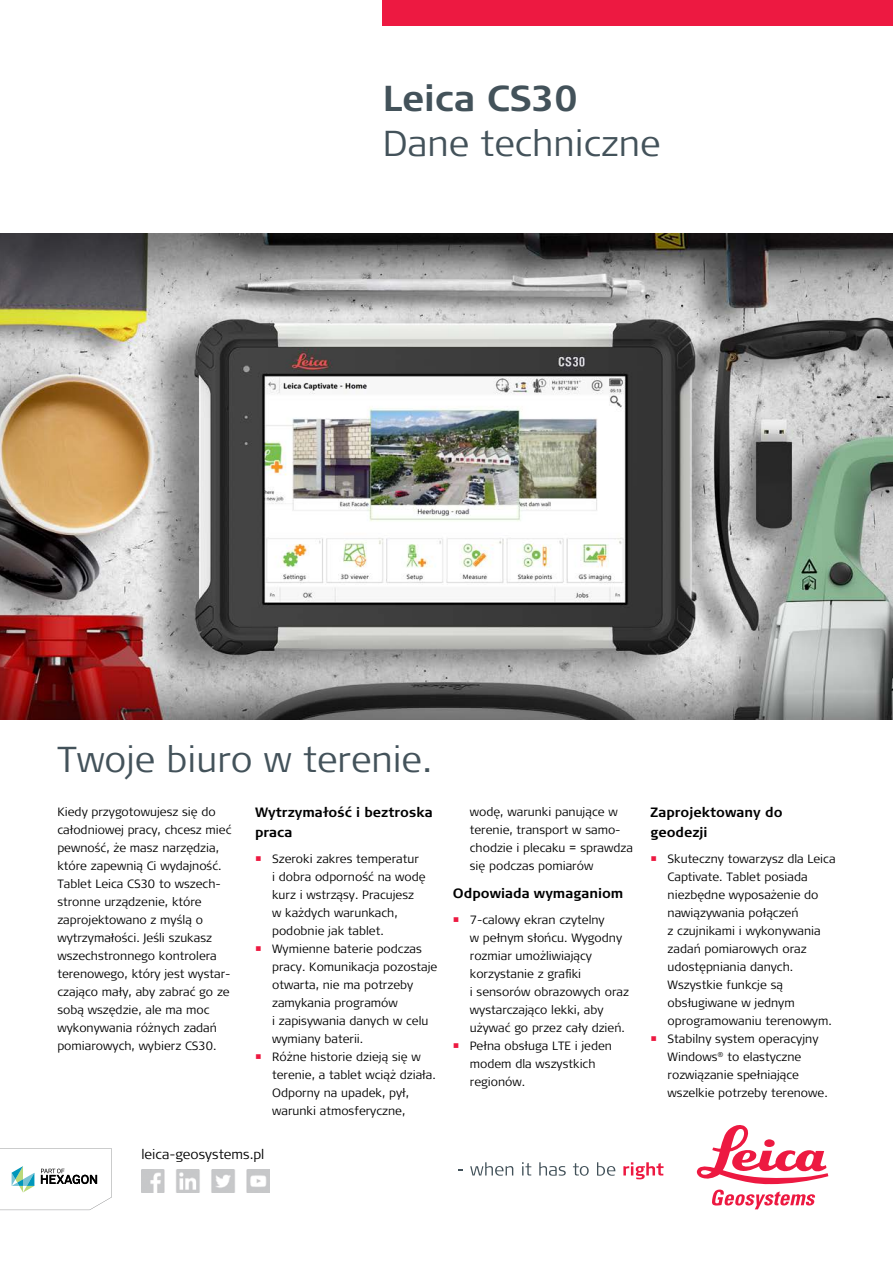
<style>
.page{position:relative;width:893px;height:1263px;background:#fff}
.page>*{position:absolute;margin:0;border:0;box-sizing:border-box;transform-origin:0 0}
.t1{font:300 36px "Signa Pro";color:#43525a}
.t2{font:700 36px "Signa Pro";color:#43525a}
.t3{font:700 13.5px/19.5px "Signa Pro";color:#000}
.t4{font:300 13.5px "Signa Pro";color:#000}
.t5{font:300 12px/18px "Signa Pro";color:#000}
</style>
<div class="page">
<div style="left:383px;top:0;width:510px;height:26px;background:#ed1941"></div>
<img style="left:0;top:234px;width:893px;height:485px">
<svg style="left:470px;top:1162px;width:43px;height:14px"></svg>
<svg style="left:522px;top:1162px;width:9px;height:13px"></svg>
<svg style="left:539px;top:1162px;width:27px;height:14px"></svg>
<svg style="left:573px;top:1163px;width:16px;height:13px"></svg>
<svg style="left:597px;top:1162px;width:18px;height:14px"></svg>
<svg style="left:623px;top:1162px;width:40px;height:17px"></svg>
<svg style="left:697px;top:1125px;width:131px;height:84px"></svg>
<svg style="left:0;top:1148px;width:112px;height:62px"></svg>
<img style="left:142px;top:1170px;width:127px;height:23px">
<h1 class="t2" style="left:383px;top:74px;width:197px">Leica CS30</h1>
<h1 class="t1" style="left:383px;top:119px;width:279px">Dane techniczne</h1>
<h1 class="t1" style="left:57px;top:734px;width:376px">Twoje biuro w terenie.</h1>
<p class="t5" style="left:57px;top:802px;width:176px">Kiedy przygotowujesz się do całodniowej pracy, chcesz mieć pewność, że masz narzędzia, które zapewnią Ci wydajność.<br>Tablet Leica CS30 to wszech&shy;stronne urządzenie, które zaprojektowano z myślą o wytrzymałości. Jeśli szukasz wszechstronnego kontrolera terenowego, który jest wystar&shy;czająco mały, aby zabrać go ze sobą wszędzie, ale ma moc wykonywania różnych zadań pomiarowych, wybierz CS30.</p>
<p class="t3" style="left:255px;top:802px;width:179px">Wytrzymałość i beztroska praca</p>
<p class="t5" style="left:272px;top:849px;width:167px">Szeroki zakres temperatur<br>i dobra odporność na wodę kurz i wstrząsy. Pracujesz<br>w każdych warunkach, podobnie jak tablet.<br>Wymienne baterie podczas pracy. Komunikacja pozostaje otwarta, nie ma potrzeby zamykania programów<br>i zapisywania danych w celu wymiany baterii.<br>Różne historie dzieją się w terenie, a tablet wciąż działa.<br>Odporny na upadek, pył, warunki atmosferyczne,</p>
<p class="t4" style="left:141px;top:1145px;width:125px">leica-geosystems.pl</p>
<p class="t5" style="left:470px;top:802px;width:165px">wodę, warunki panujące w terenie, transport w samo&shy;chodzie i plecaku = sprawdza się podczas pomiarów</p>
<p class="t3" style="left:453px;top:882px;width:172px">Odpowiada wymaganiom</p>
<p class="t5" style="left:470px;top:910px;width:161px">7-calowy ekran czytelny<br>w pełnym słońcu. Wygodny rozmiar umożliwiający korzystanie z grafiki<br>i sensorów obrazowych oraz wystarczająco lekki, aby używać go przez cały dzień.<br>Pełna obsługa LTE i jeden modem dla wszystkich regionów.</p>
<p class="t3" style="left:651px;top:802px;width:133px">Zaprojektowany do geodezji</p>
<p class="t5" style="left:668px;top:849px;width:169px">Skuteczny towarzysz dla Leica<br>Captivate. Tablet posiada niezbędne wyposażenie do nawiązywania połączeń<br>z czujnikami i wykonywania zadań pomiarowych oraz udostępniania danych.<br>Wszystkie funkcje są obsługiwane w jednym oprogramowaniu terenowym.<br>Stabilny system operacyjny<br>Windows<sup>®</sup> to elastyczne rozwiązanie spełniające wszelkie potrzeby terenowe.</p>
</div>
